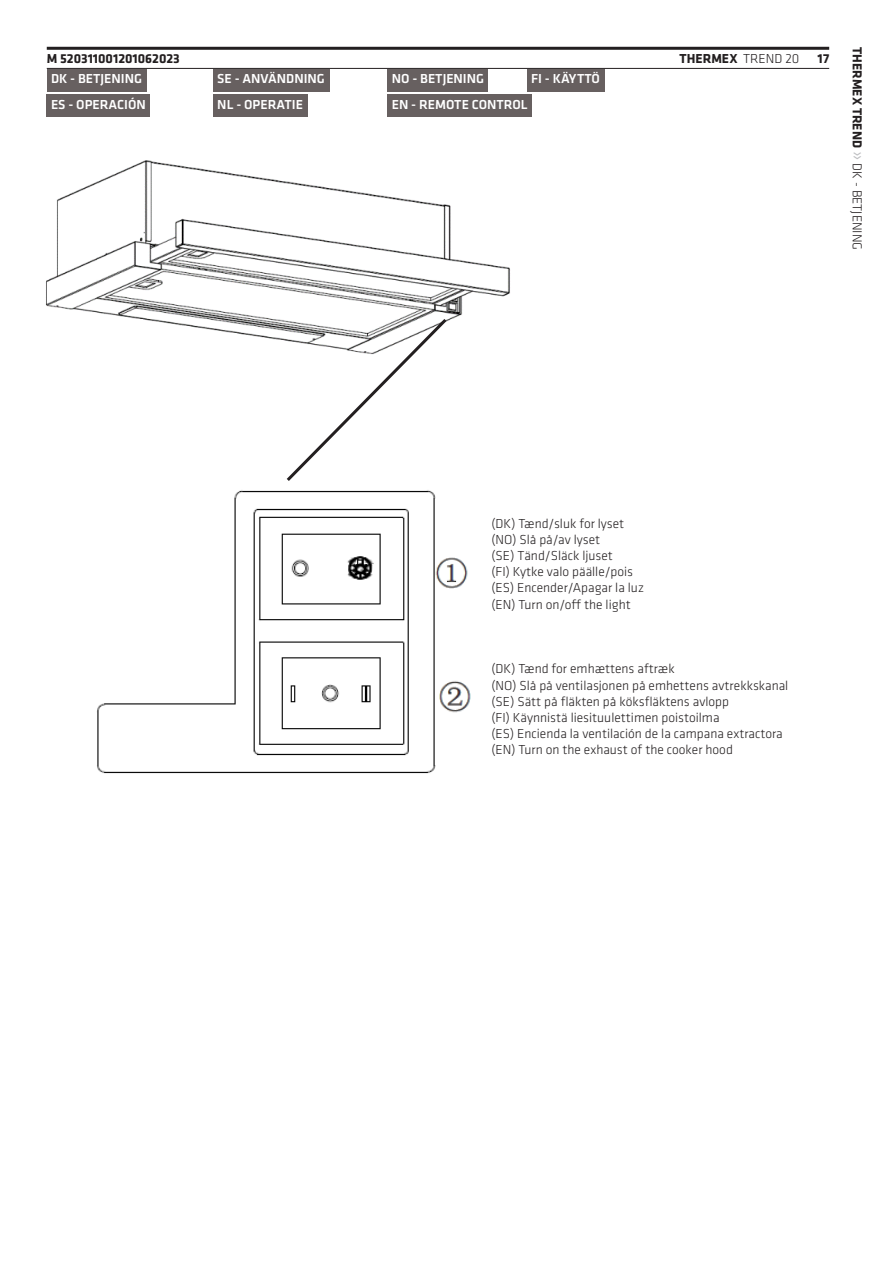
<style>
.page{position:relative;width:893px;height:1263px;background:#fff}
.page>*{position:absolute;margin:0;border:0;box-sizing:border-box;transform-origin:0 0}
.t1{font:300 13.5px "Klavika";color:#231f20}
.Overskrift1{font:500 13.5px "Klavika";color:#fff}
.t2{font:700 13.5px "Klavika";color:#231f20}
.s1{font-weight:300}
.s2{font-weight:300;font-size:19.65px;color:#bcbdc0}
</style>
<div class="page">
<hr style="left:47px;top:47px;width:782px;height:3px;background:#231f20">
<hr style="left:47px;top:68px;width:782px;height:1px;background:#231f20">
<img style="left:97px;top:490px;width:374px;height:284px">
<div style="left:47px;top:69px;width:99px;height:22px;background:#676060"></div>
<div style="left:213px;top:69px;width:116px;height:22px;background:#676060"></div>
<div style="left:387px;top:69px;width:101px;height:22px;background:#676060"></div>
<div style="left:387px;top:95px;width:145px;height:22px;background:#676060"></div>
<div style="left:213px;top:95px;width:94px;height:22px;background:#676060"></div>
<div style="left:47px;top:95px;width:103px;height:22px;background:#676060"></div>
<div style="left:527px;top:69px;width:77px;height:22px;background:#676060"></div>
<img style="left:45px;top:160px;width:465px;height:181px">
<svg style="left:284px;top:316px;width:166px;height:165px"></svg>
<p class="t2" style="left:47px;top:51px;width:135px">M 520311001201062023</p>
<p class="t2" style="left:680px;top:51px;width:80px">THERMEX <span class="s1">Trend</span></p>
<p class="t1" style="left:785px;top:51px;width:16px">20</p>
<p class="t2" style="left:818px;top:51px;width:13px">17</p>
<p class="t2" style="left:865px;top:47px;width:202px;rotate:90deg">Thermex Trend <span class="s2">»</span> <span class="s1">DK - Betjening</span></p>
<p class="Overskrift1" style="left:51px;top:72px;width:92px">DK - BETJENING</p>
<p class="Overskrift1" style="left:217px;top:72px;width:109px">SE - ANVÄNDNING</p>
<p class="Overskrift1" style="left:392px;top:72px;width:94px">NO - BETJENING</p>
<p class="Overskrift1" style="left:51px;top:97px;width:96px">ES - OPERACIÓN</p>
<p class="Overskrift1" style="left:217px;top:97px;width:87px">NL - OPERATIE</p>
<p class="Overskrift1" style="left:392px;top:97px;width:137px">EN - REMOTE CONTROL</p>
<p class="Overskrift1" style="left:531px;top:72px;width:70px">FI - KÄYTTÖ</p>
<p class="t1" style="left:492px;top:516px;width:134px">(DK) Tænd/sluk for lyset</p>
<p class="t1" style="left:492px;top:532px;width:110px">(NO) Slå på/av lyset</p>
<p class="t1" style="left:492px;top:548px;width:123px">(SE) Tänd/Släck ljuset</p>
<p class="t1" style="left:492px;top:564px;width:143px">(FI) Kytke valo päälle/pois</p>
<p class="t1" style="left:492px;top:580px;width:154px">(ES) Encender/Apagar la luz</p>
<p class="t1" style="left:492px;top:597px;width:141px">(EN) Turn on/off the light</p>
<p class="t1" style="left:492px;top:661px;width:185px">(DK) Tænd for emhættens aftræk</p>
<p class="t1" style="left:492px;top:678px;width:298px">(NO) Slå på ventilasjonen på emhettens avtrekkskanal</p>
<p class="t1" style="left:492px;top:694px;width:239px">(SE) Sätt på fläkten på köksfläktens avlopp</p>
<p class="t1" style="left:492px;top:710px;width:229px">(FI) Käynnistä liesituulettimen poistoilma</p>
<p class="t1" style="left:492px;top:726px;width:293px">(ES) Encienda la ventilación de la campana extractora</p>
<p class="t1" style="left:492px;top:742px;width:243px">(EN) Turn on the exhaust of the cooker hood</p>
</div>
